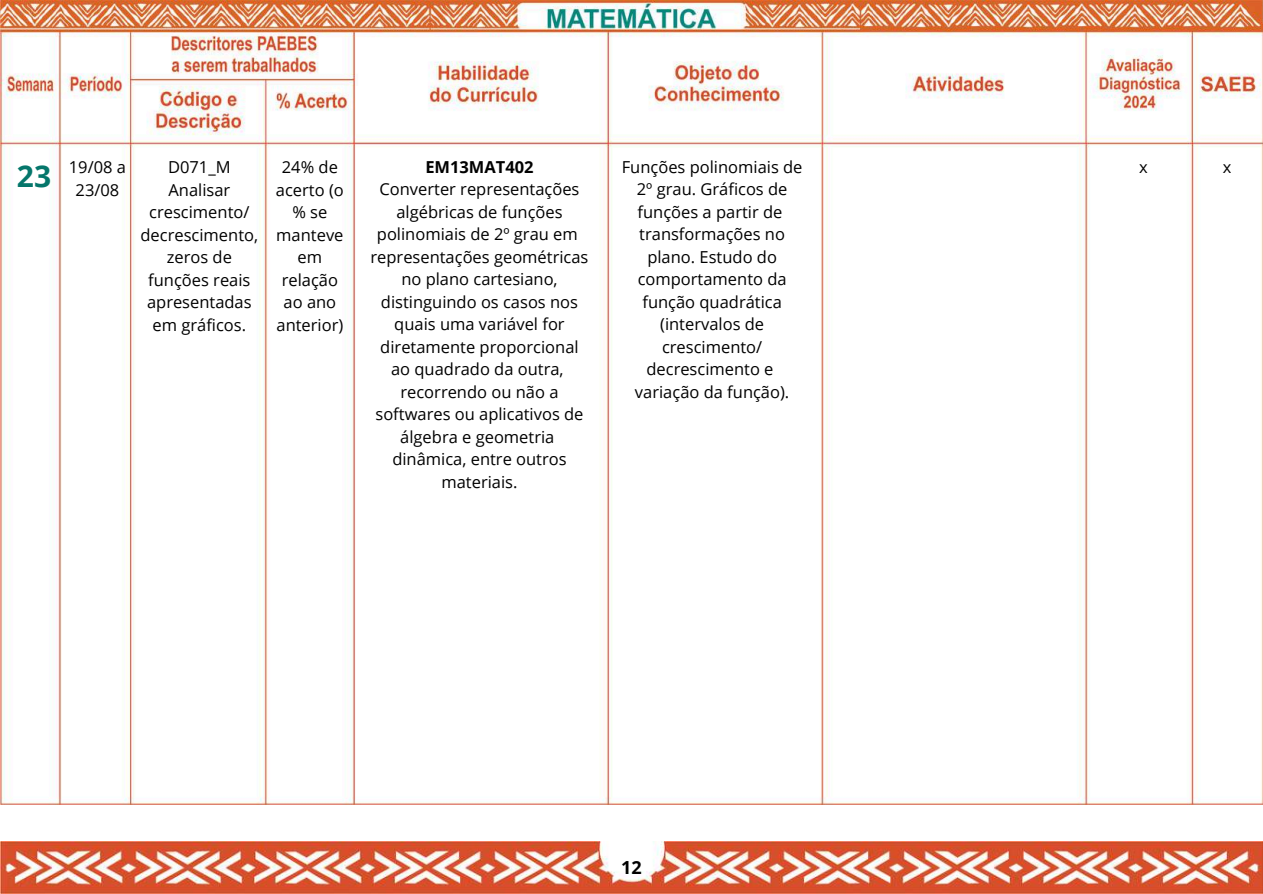
<style>
.page{position:relative;width:1263px;height:894px;background:#fff}
.page>*{position:absolute;margin:0;border:0;box-sizing:border-box;transform-origin:0 0}
.t1{font:700 30px "Open Sans";color:#05766b}
.t2{font:700 18px "Open Sans";color:#000}
.t3{font:16.5px/22.5px "Open Sans";color:#000;text-align:center}
.t4{font:700 16.5px "Open Sans";color:#000}
</style>
<div class="page">
<img style="left:0;top:841px;width:1263px;height:52px">
<img style="left:0;top:1px;width:1263px;height:803px">
<h1 class="t1" style="left:17px;top:154px;width:36px">23</h1>
<p class="t3" style="left:622px;top:155px;width:182px">Funções polinomiais de<br>2º grau. Gráficos de funções a partir de transformações no plano. Estudo do comportamento da função quadrática (intervalos de crescimento/ decrescimento e variação da função).</p>
<p class="t3" style="left:141px;top:155px;width:119px">D071_M<br>Analisar crescimento/ decrescimento, zeros de funções reais apresentadas em gráficos.</p>
<p class="t3" style="left:276px;top:155px;width:69px">24% de acerto (o % se manteve em relação ao ano anterior)</p>
<p class="t4" style="left:425px;top:155px;width:110px">EM13MAT402</p>
<p class="t3" style="left:69px;top:155px;width:59px">19/08 a</p>
<p class="t3" style="left:1139px;top:155px;width:10px">x</p>
<p class="t3" style="left:1223px;top:155px;width:10px">x</p>
<p class="t3" style="left:76px;top:178px;width:45px">23/08</p>
<p class="t3" style="left:371px;top:177px;width:219px">Converter representações algébricas de funções polinomiais de 2º grau em representações geométricas no plano cartesiano, distinguindo os casos nos quais uma variável for diretamente proporcional ao quadrado da outra, recorrendo ou não a softwares ou aplicativos de álgebra e geometria dinâmica, entre outros materiais.</p>
<p class="t2" style="left:621px;top:854px;width:22px">12</p>
</div>
